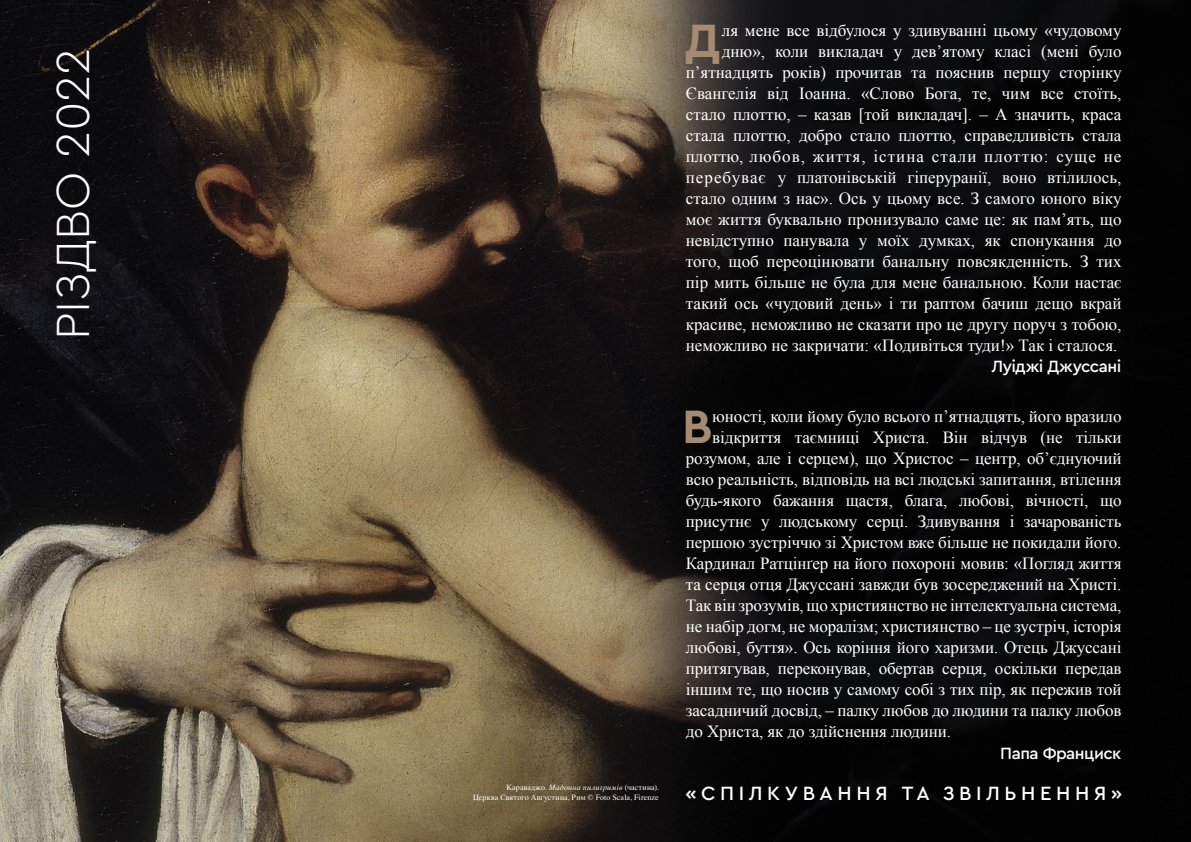
<style>
.page{position:relative;width:1191px;height:842px;background:#fff}
.page>*{position:absolute;margin:0;border:0;box-sizing:border-box;transform-origin:0 0}
.t1{font:700 49px "Cera Pro";color:#a68b70}
.t2{font:300 48.7px "Cera Pro";color:#fff}
.t3{font:500 20.1px "Cera Pro";letter-spacing:.23em;color:#fff}
.t4{font:500 17.1px "Cera Pro";letter-spacing:-.03em;color:#fff}
.t5{font:17px/21px "Times New Roman";letter-spacing:-.005em;color:#fff;text-align:right}
.t6{font:8px/10.4px "Times";letter-spacing:.015em;color:#fff;text-align:right}
.s1{font-style:italic}
</style>
<div class="page">
<img style="left:0;top:0;width:1191px;height:842px">
<h2 class="t2" style="left:40px;top:340px;width:293px;rotate:-90deg">РІЗДВО 2022</h2>
<p class="t6" style="left:473px;top:781px;width:187px">Караваджо. <span class="s1">Мадонна пилигримів</span> (частина).<br>Церква Святого Августина, Рим © Foto Scala, Firenze</p>
<p class="t5" style="left:686px;top:19px;width:437px">ля мене все відбулося у здивуванні цьому «чудовому дню», коли викладач у дев’ятому класі (мені було п’ятнадцять років) прочитав та пояснив першу сторінку Євангелія від Іоанна. «Слово Бога, те, чим все стоїть, стало плоттю, – казав [той викладач]. – А значить, краса стала плоттю, добро стало плоттю, справедливість стала плоттю, любов, життя, істина стали плоттю: суще не перебуває у платонівській гіперуранії, воно втілилось, стало одним з нас». Ось у цьому все. З самого юного віку моє життя буквально пронизувало саме це: як пам’ять, що невідступно панувала у моїх думках, як спонукання до того, щоб переоцінювати банальну повсякденність. З тих пір мить більше не була для мене банальною. Коли настає такий ось «чудовий день» і ти раптом бачиш дещо вкрай красиве, неможливо не сказати про це другу поруч з тобою, неможливо не закричати: «Подивіться туди!» Так і сталося.</p>
<p class="t4" style="left:992px;top:355px;width:131px">Луіджі Джуссані</p>
<h1 class="t1" style="left:682px;top:394px;width:32px">В</h1>
<p class="t5" style="left:712px;top:406px;width:411px">юності, коли йому було всього п’ятнадцять, його вразило</p>
<h1 class="t1" style="left:685px;top:8px;width:37px">Д</h1>
<p class="t5" style="left:712px;top:427px;width:411px">відкриття таємниці Христа. Він відчув (не тільки</p>
<p class="t5" style="left:686px;top:448px;width:437px">розумом, але і серцем), що Христос – центр, об’єднуючий</p>
<p class="t5" style="left:686px;top:469px;width:437px">всю реальність, відповідь на всі людські запитання, втілення</p>
<p class="t5" style="left:686px;top:490px;width:437px">будь-якого бажання щастя, блага, любові, вічності, що</p>
<p class="t5" style="left:686px;top:511px;width:437px">присутнє у людському серці. Здивування і зачарованість</p>
<p class="t5" style="left:686px;top:532px;width:437px">першою зустріччю зі Христом вже більше не покидали його.</p>
<p class="t5" style="left:686px;top:553px;width:437px">Кардинал Ратцінґер на його похороні мовив: «Погляд життя</p>
<p class="t5" style="left:686px;top:574px;width:437px">та серця отця Джуссані завжди був зосереджений на Христі.</p>
<p class="t5" style="left:686px;top:595px;width:437px">Так він зрозумів, що християнство не інтелектуальна система,</p>
<p class="t5" style="left:686px;top:616px;width:437px">не набір догм, не моралізм; християнство – це зустріч, історія</p>
<p class="t5" style="left:686px;top:637px;width:437px">любові, буття». Ось коріння його харизми. Отець Джуссані</p>
<p class="t5" style="left:686px;top:658px;width:437px">притягував, переконував, обертав серця, оскільки передав</p>
<p class="t5" style="left:686px;top:679px;width:437px">іншим те, що носив у самому собі з тих пір, як пережив той</p>
<p class="t5" style="left:686px;top:700px;width:437px">засадничий досвід, – палку любов до людини та палку любов</p>
<p class="t5" style="left:686px;top:721px;width:267px">до Христа, як до здійснення людини.</p>
<p class="t4" style="left:1000px;top:741px;width:123px">Папа Франциск</p>
<p class="t3" style="left:685px;top:780px;width:438px">«СПІЛКУВАННЯ ТА ЗВІЛЬНЕННЯ»</p>
</div>
